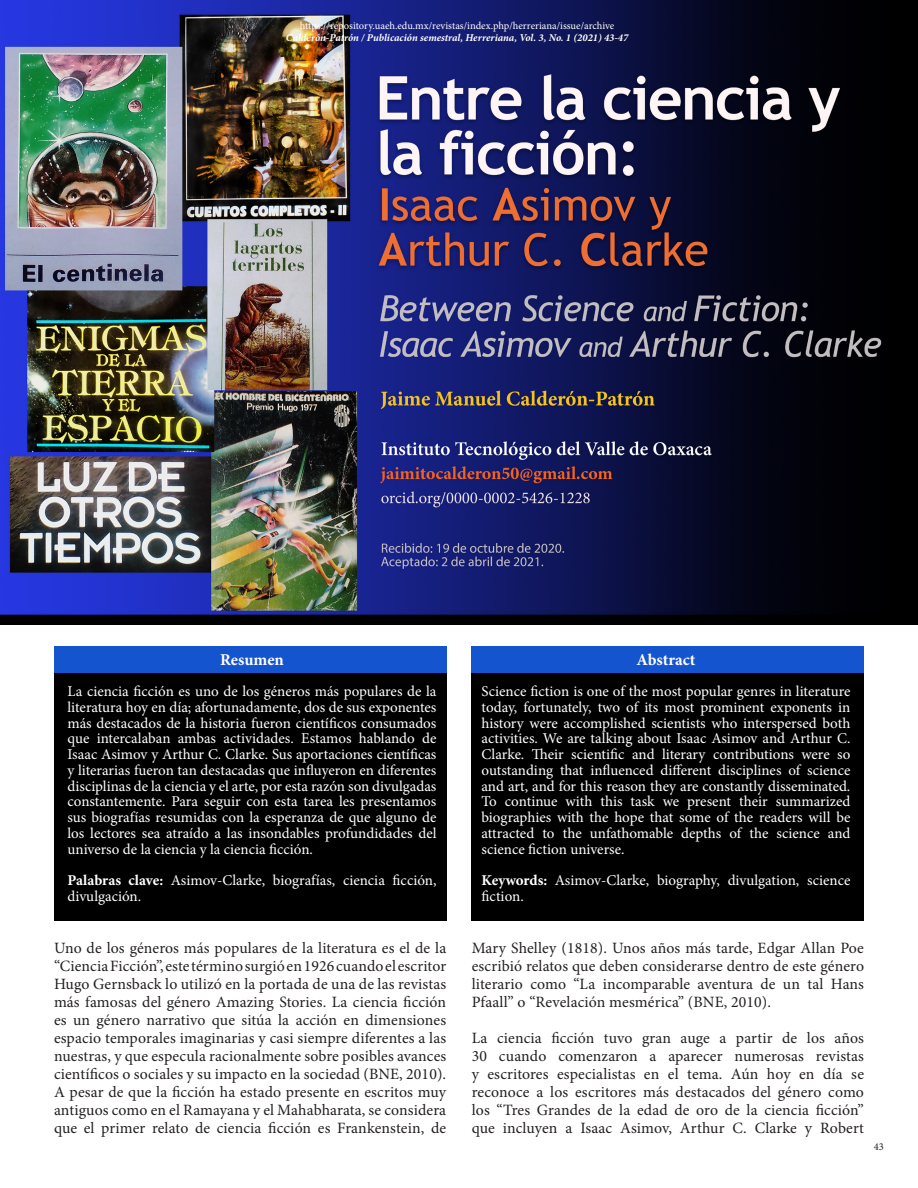
<style>
.page{position:relative;width:918px;height:1188px;background:#fff}
.page>*{position:absolute;margin:0;border:0;box-sizing:border-box;transform-origin:0 0}
.t1{font:700 16.5px "Minion Pro";color:#fff}
.Contenido_texto{font:15.75px/18px "Minion Pro";letter-spacing:.01em;color:#231f20;text-align:justify}
.t2{font:15px/15.8px "Minion Pro";color:#fff;text-align:justify}
.t3{font:10.5px "Minion Pro";letter-spacing:-.005em;color:#fff}
.t4{font:italic 700 10.5px "Minion Pro";letter-spacing:-.005em;color:#fff}
.t5{font:10.5px "Minion Pro";color:#231f20}
.s1{font-weight:700}
</style>
<div class="page">
<img style="left:0;top:0;width:918px;height:624px">
<div style="left:54px;top:673px;width:392px;height:247px;background:#000"></div>
<div style="left:472px;top:673px;width:392px;height:247px;background:#000"></div>
<div style="left:54px;top:646px;width:392px;height:27px;background:#1554cf"></div>
<div style="left:472px;top:646px;width:392px;height:27px;background:#1554cf"></div>
<p class="t3" style="left:300px;top:19px;width:316px">https://repository.uaeh.edu.mx/revistas/index.php/herreriana/issue/archive</p>
<p class="t4" style="left:286px;top:31px;width:344px">Calderón-Patrón / Publicación semestral, Herreriana, Vol. 3, No. 1 (2021) 43-47</p>
<p class="t1" style="left:220px;top:648px;width:65px">Resumen</p>
<p class="t1" style="left:637px;top:648px;width:60px">Abstract</p>
<p class="t2" style="left:482px;top:684px;width:370px">Science fiction is one of the most popular genres in literature today, fortunately, two of its most prominent exponents in history were accomplished scientists who interspersed both activities. We are talking about Isaac Asimov and Arthur C.<br>Clarke. Their scientific and literary contributions were so outstanding that influenced different disciplines of science and art, and for this reason they are constantly disseminated.<br>To continue with this task we present their summarized biographies with the hope that some of the readers will be attracted to the unfathomable depths of the science and science fiction universe.</p>
<p class="t2" style="left:482px;top:873px;width:370px"><span class="s1">Keywords:</span> Asimov-Clarke, biography, divulgation, science fiction.</p>
<p class="t2" style="left:68px;top:684px;width:370px">La ciencia ficción es uno de los géneros más populares de la literatura hoy en día; afortunadamente, dos de sus exponentes más destacados de la historia fueron científicos consumados que intercalaban ambas actividades. Estamos hablando de Isaac Asimov y Arthur C. Clarke. Sus aportaciones científicas y literarias fueron tan destacadas que influyeron en diferentes disciplinas de la ciencia y el arte, por esta razón son divulgadas constantemente. Para seguir con esta tarea les presentamos sus biografías resumidas con la esperanza de que alguno de los lectores sea atraído a las insondables profundidades del universo de la ciencia y la ciencia ficción.</p>
<p class="t2" style="left:68px;top:873px;width:370px"><span class="s1">Palabras clave:</span> Asimov-Clarke, biografías, ciencia ficción, divulgación.</p>
<p class="Contenido_texto" style="left:54px;top:939px;width:394px">Uno de los géneros más populares de la literatura es el de la “Ciencia Ficción”, este término surgió en 1926 cuando el escritor Hugo Gernsback lo utilizó en la portada de una de las revistas más famosas del género Amazing Stories. La ciencia ficción es un género narrativo que sitúa la acción en dimensiones espacio temporales imaginarias y casi siempre diferentes a las nuestras, y que especula racionalmente sobre posibles avances científicos o sociales y su impacto en la sociedad (BNE, 2010).<br>A pesar de que la ficción ha estado presente en escritos muy antiguos como en el Ramayana y el Mahabharata, se considera que el primer relato de ciencia ficción es Frankenstein, de</p>
<p class="Contenido_texto" style="left:472px;top:939px;width:394px">Mary Shelley (1818). Unos años más tarde, Edgar Allan Poe escribió relatos que deben considerarse dentro de este género literario como “La incomparable aventura de un tal Hans Pfaall” o “Revelación mesmérica” (BNE, 2010).</p>
<p class="Contenido_texto" style="left:472px;top:1029px;width:394px">La ciencia ficción tuvo gran auge a partir de los años 30 cuando comenzaron a aparecer numerosas revistas y escritores especialistas en el tema. Aún hoy en día se reconoce a los escritores más destacados del género como los “Tres Grandes de la edad de oro de la ciencia ficción” que incluyen a Isaac Asimov, Arthur C. Clarke y Robert</p>
<p class="t5" style="left:874px;top:1140px;width:12px">43</p>
</div>
